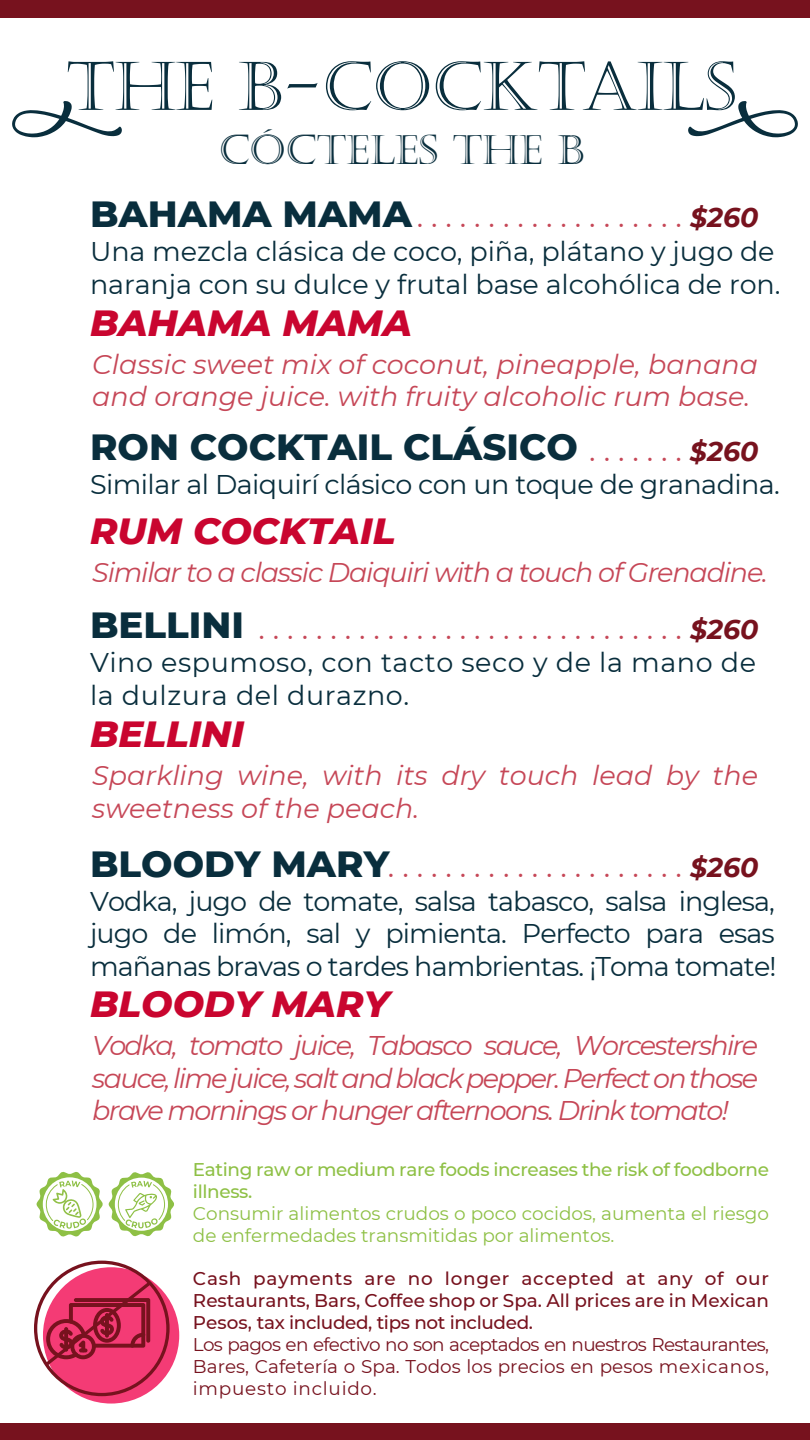
<style>
.page{position:relative;width:810px;height:1440px;background:#fff}
.page>*{position:absolute;margin:0;border:0;box-sizing:border-box;transform-origin:0 0}
.t1{font:67.12px "Castellar";color:#092e3d}
.t2{font:40.88px "Castellar";color:#092e3d}
.t3{font:italic 800 37.2px "Montserrat";color:#c9052f}
.t4{font:800 37.2px "Montserrat";color:#092e3d}
.t5{font:30.38px "Montserrat";color:#c64757}
.t6{font:italic 27.08px/32.5px "Montserrat";color:#c64757}
.t7{font:27.08px/32.5px "Montserrat";letter-spacing:-.005em;color:#092e3d}
.t8{font:27.08px/32.5px "Montserrat";letter-spacing:.02em;color:#092e3d}
.t9{font:italic 27.08px "Montserrat";letter-spacing:-.045em;color:#c64757}
.t10{font:500 18.38px/22.1px "Montserrat";letter-spacing:-.02em;color:#77121e;text-align:justify}
.t11{font:18.38px/22.1px "Montserrat";letter-spacing:.04em;color:#77121e;text-align:justify}
.t12{font:18.38px/22.1px "Montserrat";color:#8ec045}
.t13{font:500 18.38px/22.1px "Montserrat";letter-spacing:-.02em;color:#8ec045}
.s1{font-weight:800;font-size:37.2px;color:#092e3d}
.s2{font-weight:700;font-style:italic;font-size:27px;color:#77121e}
.s3{font-weight:400;font-size:30.38px;color:#c64757}
</style>
<div class="page">
<div style="left:0;top:0;width:810px;height:18px;background:#77121e"></div>
<div style="left:0;top:1424px;width:810px;height:16px;background:#77121e"></div>
<svg style="left:12px;top:101px;width:110px;height:36px"></svg>
<svg style="left:688px;top:101px;width:110px;height:36px"></svg>
<div style="left:43px;top:1267px;width:136px;height:137px;background:#f43b75;border-radius:50%"></div>
<svg style="left:34px;top:1261px;width:136px;height:135px"></svg>
<svg style="left:109px;top:1172px;width:65px;height:64px"></svg>
<svg style="left:37px;top:1172px;width:66px;height:65px"></svg>
<h1 class="t1" style="left:66px;top:48px;width:672px">THE B-COCKTAILS</h1>
<h2 class="t2" style="left:218px;top:126px;width:368px">CÓCTELES THE B</h2>
<p class="t5" style="left:90px;top:196px;width:670px"><span class="s1">BAHAMA MAMA</span> . . . . . . . . . . . . . . . . . . . <span class="s2">$260</span></p>
<p class="t7" style="left:90px;top:234px;width:692px">Una mezcla clásica de coco, piña, plátano y jugo de naranja con su dulce y frutal base alcohólica de ron.</p>
<h3 class="t3" style="left:90px;top:296px;width:323px">BAHAMA MAMA</h3>
<p class="t6" style="left:92px;top:347px;width:667px">Classic sweet mix of coconut, pineapple, banana and orange juice. with fruity alcoholic rum base.</p>
<h3 class="t4" style="left:90px;top:420px;width:670px">RON COCKTAIL CLÁSICO <span class="s3">. . . . . . .</span> <span class="s2">$260</span></h3>
<p class="t7" style="left:90px;top:467px;width:691px">Similar al Daiquirí clásico con un toque de granadina.</p>
<h3 class="t3" style="left:90px;top:504px;width:307px">RUM COCKTAIL</h3>
<p class="t9" style="left:92px;top:554px;width:677px">Similar to a classic Daiquiri with a touch of Grenadine.</p>
<p class="t5" style="left:90px;top:607px;width:670px"><span class="s1">BELLINI</span> . . . . . . . . . . . . . . . . . . . . . . . . . . . . . . <span class="s2">$260</span></p>
<p class="t8" style="left:90px;top:646px;width:667px">Vino espumoso, con tacto seco y de la mano de la dulzura del durazno.</p>
<h3 class="t3" style="left:90px;top:707px;width:156px">BELLINI</h3>
<p class="t6" style="left:92px;top:759px;width:667px">Sparkling wine, with its dry touch lead by the sweetness of the peach.</p>
<p class="t5" style="left:90px;top:845px;width:670px"><span class="s1">BLOODY MARY</span>. . . . . . . . . . . . . . . . . . . . . <span class="s2">$260</span></p>
<p class="t7" style="left:90px;top:884px;width:688px;text-align:justify">Vodka, jugo de tomate, salsa tabasco, salsa inglesa, jugo de limón, sal y pimienta. Perfecto para esas mañanas bravas o tardes hambrientas. ¡Toma tomate!</p>
<h3 class="t3" style="left:90px;top:977px;width:301px">BLOODY MARY</h3>
<p class="t6" style="left:92px;top:1028px;width:667px;text-align:justify">Vodka, tomato juice, Tabasco sauce, Worcestershire sauce, lime juice, salt and black pepper. Perfect on those brave mornings or hunger afternoons. Drink tomato!</p>
<p class="t13" style="left:193px;top:1158px;width:578px">Eating raw or medium rare foods increases the risk of foodborne illness.</p>
<p class="t12" style="left:193px;top:1202px;width:578px">Consumir alimentos crudos o poco cocidos, aumenta el riesgo de enfermedades transmitidas por alimentos.</p>
<p class="t10" style="left:193px;top:1266px;width:578px">Cash payments are no longer accepted at any of our Restaurants, Bars, Coffee shop or Spa. All prices are in Mexican Pesos, tax included, tips not included.</p>
<p class="t11" style="left:193px;top:1333px;width:578px">Los pagos en efectivo no son aceptados en nuestros Restaurantes, Bares, Cafetería o Spa. Todos los precios en pesos mexicanos, impuesto incluido.</p>
</div>
